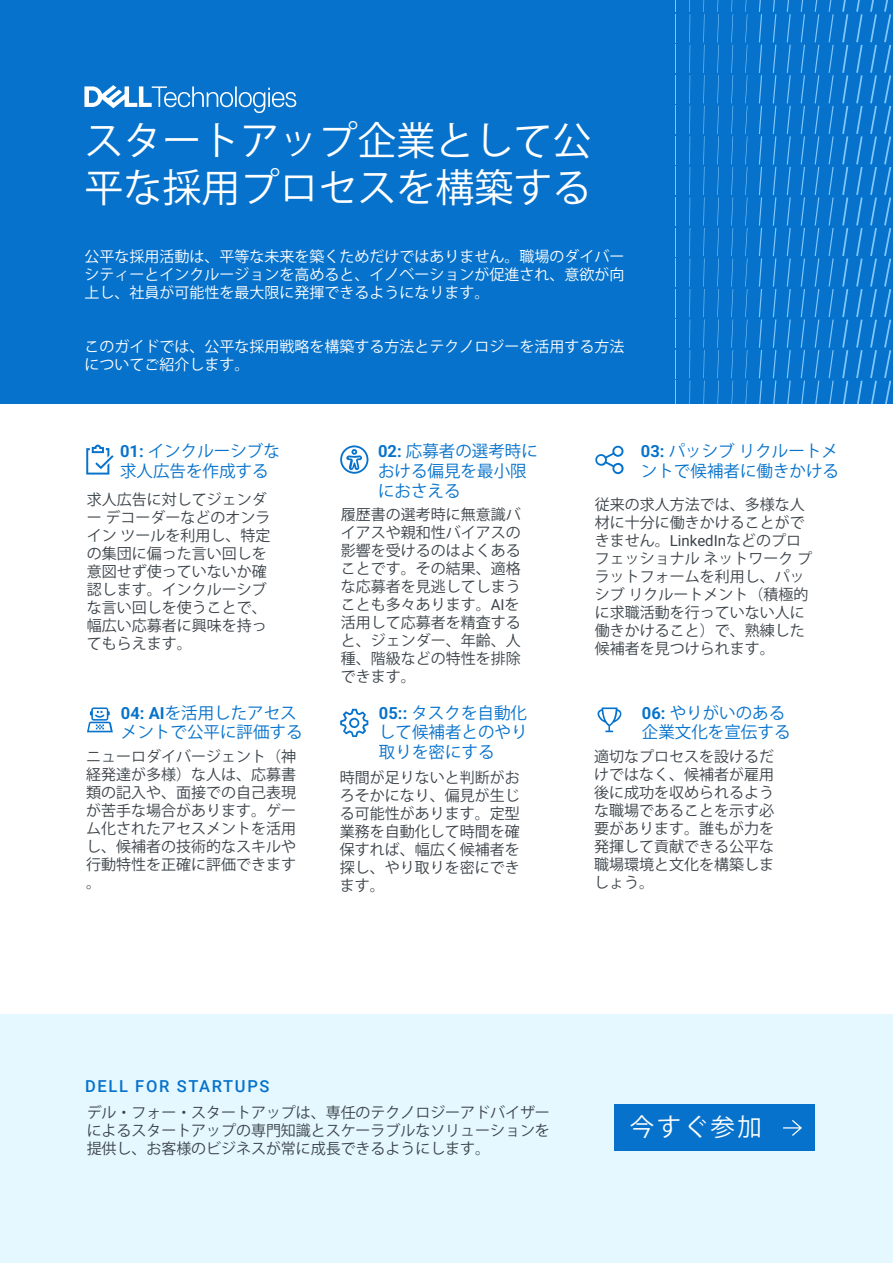
<style>
.page{position:relative;width:893px;height:1263px;background:#fff}
.page>*{position:absolute;margin:0;border:0;box-sizing:border-box;transform-origin:0 0}
.t1{font:39px/46.8px "Koz Go Pr 6 N";color:#fff}
.t2{font:24.45px "Koz Go Pr 6 N";letter-spacing:.1em;color:#fff}
.t3{font:16.5px/19.8px "Koz Go Pr 6 N";color:#0672cb}
.t4{font:500 16.5px "Roboto";letter-spacing:.1em;color:#0672cb}
.t5{font:15px/18px "Koz Go Pr 6 N";color:#3b4349;text-align:justify}
.t6{font:15px/18px "Koz Go Pr 6 N";color:#fff;text-align:justify}
.s1{font-family:"Roboto";font-weight:700}
.s2{font-family:"Roboto"}
</style>
<div class="page">
<div style="left:0;top:0;width:893px;height:404px;background:#0672cb"></div>
<svg style="left:703px;top:0;width:2px;height:404px"></svg>
<svg style="left:731px;top:0;width:2px;height:404px"></svg>
<svg style="left:675px;top:0;width:1px;height:404px"></svg>
<svg style="left:870px;top:0;width:7px;height:404px"></svg>
<svg style="left:842px;top:0;width:6px;height:404px"></svg>
<svg style="left:787px;top:0;width:4px;height:404px"></svg>
<svg style="left:815px;top:0;width:4px;height:404px"></svg>
<svg style="left:759px;top:0;width:3px;height:404px"></svg>
<svg style="left:717px;top:0;width:2px;height:404px"></svg>
<svg style="left:745px;top:0;width:2px;height:404px"></svg>
<svg style="left:689px;top:0;width:1px;height:404px"></svg>
<svg style="left:884px;top:0;width:7px;height:404px"></svg>
<svg style="left:856px;top:0;width:7px;height:404px"></svg>
<svg style="left:801px;top:0;width:4px;height:404px"></svg>
<svg style="left:829px;top:0;width:5px;height:404px"></svg>
<svg style="left:773px;top:0;width:3px;height:404px"></svg>
<svg style="left:84px;top:85px;width:212px;height:28px"></svg>
<svg style="left:86px;top:445px;width:28px;height:29px"></svg>
<svg style="left:340px;top:445px;width:28px;height:29px"></svg>
<svg style="left:595px;top:446px;width:29px;height:28px"></svg>
<svg style="left:87px;top:707px;width:26px;height:25px"></svg>
<svg style="left:340px;top:709px;width:28px;height:28px"></svg>
<svg style="left:597px;top:707px;width:24px;height:25px"></svg>
<div style="left:0;top:1014px;width:893px;height:249px;background:#e5f8ff"></div>
<div style="left:614px;top:1104px;width:201px;height:47px;background:#0672cb"></div>
<svg style="left:783px;top:1120px;width:19px;height:16px"></svg>
<h1 class="t1" style="left:84px;top:118px;width:509px">スタートアップ企業として公平な採用プロセスを構築する</h1>
<p class="t6" style="left:84px;top:248px;width:542px">公平な採用活動は、平等な未来を築くためだけではありません。職場のダイバーシティーとインクルージョンを高めると、イノベーションが促進され、意欲が向上し、社員が可能性を最大限に発揮できるようになります。</p>
<p class="t6" style="left:84px;top:338px;width:542px">このガイドでは、公平な採用戦略を構築する方法とテクノロジーを活用する方法についてご紹介します。</p>
<p class="t3" style="left:120px;top:442px;width:161px"><span class="s1">01:</span> インクルーシブな求人広告を作成する</p>
<p class="t3" style="left:378px;top:442px;width:161px"><span class="s1">02:</span> 応募者の選考時における偏見を最小限におさえる</p>
<p class="t3" style="left:641px;top:442px;width:200px"><span class="s1">03:</span> パッシブリクルートメントで候補者に働きかける</p>
<p class="t5" style="left:87px;top:491px;width:185px;text-align:left">求人広告に対してジェンダーデコーダーなどのオンラインツールを利用し、特定の集団に偏った言い回しを意図せず使っていないか確認します。インクルーシブな言い回しを使うことで、幅広い応募者に興味を持ってもらえます。</p>
<p class="t5" style="left:341px;top:506px;width:182px">履歴書の選考時に無意識バイアスや親和性バイアスの影響を受けるのはよくあることです。その結果、適格な応募者を見逃してしまうことも多々あります。<span class="s2">AI</span>を活用して応募者を精査すると、ジェンダー、年齢、人種、階級などの特性を排除できます。</p>
<p class="t5" style="left:595px;top:496px;width:219px;text-align:left">従来の求人方法では、多様な人材に十分に働きかけることができません。<span class="s2">LinkedIn</span>などのプロフェッショナルネットワークプラットフォームを利用し、パッシブリクルートメント（積極的に求職活動を行っていない人に働きかけること）で、熟練した候補者を見つけられます。</p>
<p class="t3" style="left:121px;top:703px;width:183px"><span class="s1">04: AI</span>を活用したアセスメントで公平に評価する</p>
<p class="t3" style="left:379px;top:703px;width:150px;text-align:justify"><span class="s1">05::</span> タスクを自動化して候補者とのやり取りを密にする</p>
<p class="t3" style="left:642px;top:703px;width:150px"><span class="s1">06:</span> やりがいのある企業文化を宣伝する</p>
<p class="t5" style="left:86px;top:748px;width:211px">ニューロダイバージェント（神経発達が多様）な人は、応募書類の記入や、面接での自己表現が苦手な場合があります。ゲーム化されたアセスメントを活用し、候補者の技術的なスキルや行動特性を正確に評価できます。</p>
<p class="t5" style="left:594px;top:748px;width:181px">適切なプロセスを設けるだけではなく、候補者が雇用後に成功を収められるような職場であることを示す必要があります。誰もが力を発揮して貢献できる公平な職場環境と文化を構築しましょう。</p>
<p class="t5" style="left:340px;top:768px;width:181px">時間が足りないと判断がおろそかになり、偏見が生じる可能性があります。定型業務を自動化して時間を確保すれば、幅広く候補者を探し、やり取りを密にできます。</p>
<p class="t4" style="left:85px;top:1074px;width:186px">DELL FOR STARTUPS</p>
<p class="t5" style="left:87px;top:1103px;width:465px">デル・フォー・スタートアップは、専任のテクノロジーアドバイザーによるスタートアップの専門知識とスケーラブルなソリューションを提供し、お客様のビジネスが常に成長できるようにします。</p>
<h2 class="t2" style="left:630px;top:1113px;width:133px">今すぐ参加</h2>
</div>
